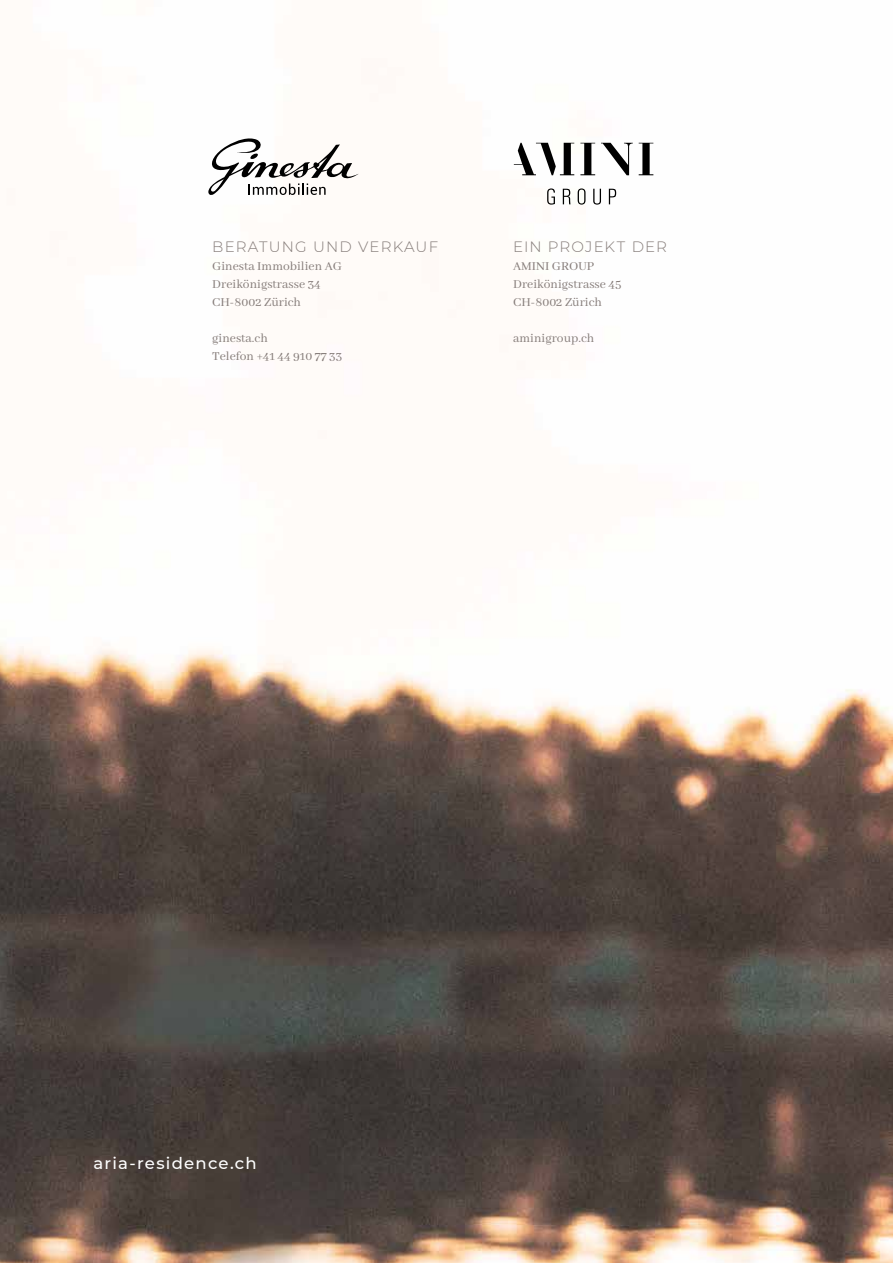
<style>
.page{position:relative;width:893px;height:1263px;background:#fff}
.page>*{position:absolute;margin:0;border:0;box-sizing:border-box;transform-origin:0 0}
.t1{font:500 16.5px "Montserrat";letter-spacing:.07em;color:#fff}
.t2{font:300 15px "Montserrat";letter-spacing:.08em;color:#857c79}
.t3{font:13.5px/18px "Abhaya Libre";color:#857c79}
</style>
<div class="page">
<img style="left:0;top:142px;width:893px;height:1121px">
<svg style="left:208px;top:138px;width:150px;height:58px"></svg>
<svg style="left:514px;top:143px;width:60px;height:32px"></svg>
<svg style="left:580px;top:143px;width:15px;height:32px"></svg>
<svg style="left:601px;top:143px;width:32px;height:32px"></svg>
<svg style="left:639px;top:143px;width:14px;height:32px"></svg>
<svg style="left:547px;top:188px;width:8px;height:17px"></svg>
<svg style="left:563px;top:189px;width:7px;height:15px"></svg>
<svg style="left:578px;top:188px;width:7px;height:17px"></svg>
<svg style="left:593px;top:189px;width:8px;height:16px"></svg>
<svg style="left:609px;top:189px;width:7px;height:15px"></svg>
<p class="t2" style="left:212px;top:236px;width:227px">BERATUNG UND VERKAUF</p>
<p class="t3" style="left:212px;top:258px;width:131px">Ginesta Immobilien AG<br>Dreikönigstrasse 34<br>CH-8002 Zürich</p>
<p class="t3" style="left:212px;top:330px;width:132px">ginesta.ch<br>Telefon +41 44 910 77 33</p>
<p class="t2" style="left:513px;top:236px;width:155px">EIN PROJEKT DER</p>
<p class="t3" style="left:513px;top:258px;width:110px">AMINI GROUP<br>Dreikönigstrasse 45<br>CH-8002 Zürich</p>
<p class="t3" style="left:513px;top:330px;width:83px">aminigroup.ch</p>
<p class="t1" style="left:94px;top:1152px;width:165px">aria-residence.ch</p>
</div>
